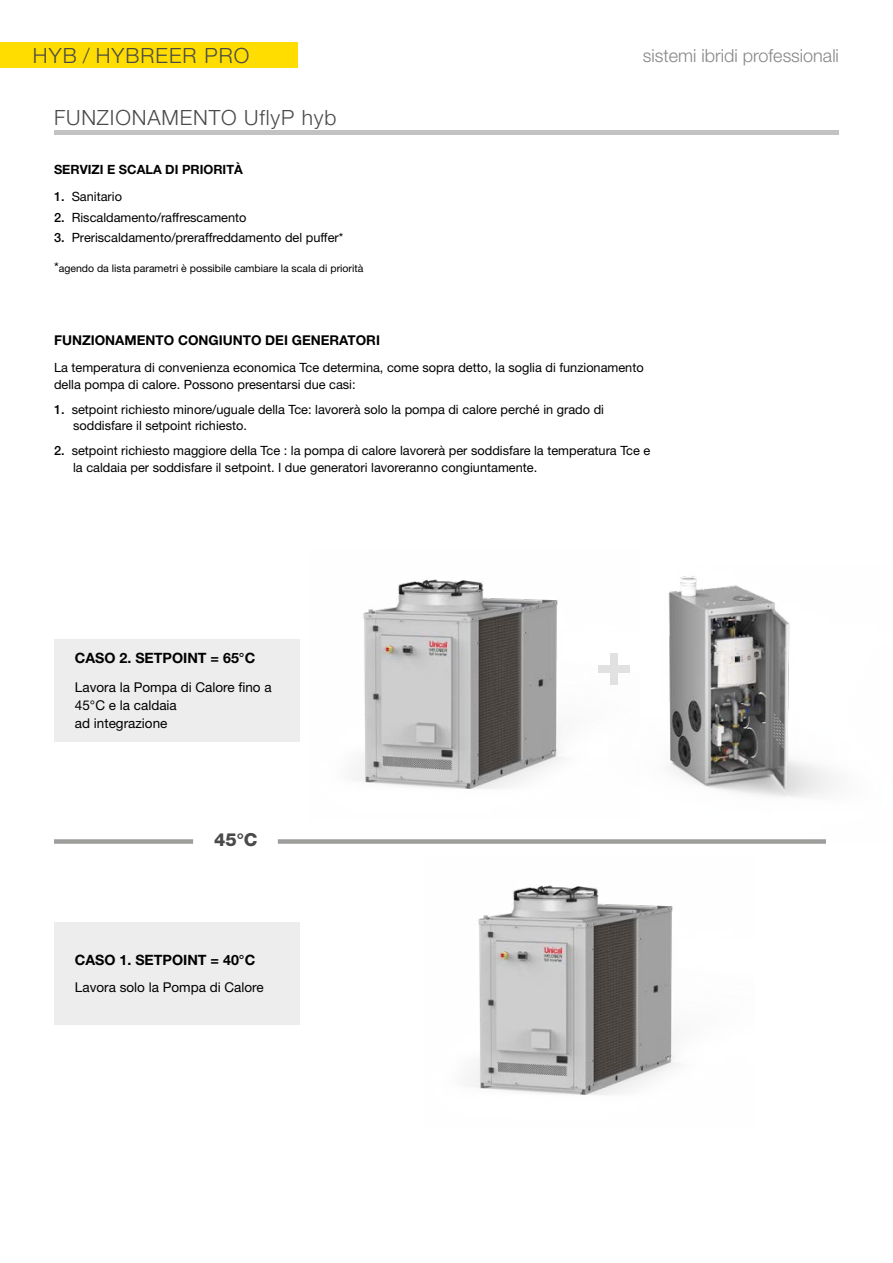
<style>
.page{position:relative;width:893px;height:1263px;background:#fff}
.page>*{position:absolute;margin:0;border:0;box-sizing:border-box;transform-origin:0 0}
.t1{font:300 21px "Helvetica Neue";letter-spacing:.04em;color:#4a4a49}
.t2{font:300 18px "Helvetica Neue";color:#878787}
.t3{font:800 18px "Helvetica Neue";color:#4a4a49}
.t4{font:700 14.25px "Helvetica Neue";color:#000}
.t5{font:13.5px/18px "Helvetica Neue";color:#000}
.t6{font:700 13.5px "Helvetica Neue";color:#000}
.t7{font:12.75px/16.5px "Helvetica Neue";color:#000}
.t8{font:700 12.75px "Helvetica Neue";color:#000}
.t9{font:10.5px "Helvetica Neue";color:#000}
.s1{font-weight:500}
.s2{font-size:13.5px}
</style>
<div class="page">
<hr style="left:54px;top:131px;width:785px;height:4px;background:#c2c2c2">
<div style="left:0;top:42px;width:298px;height:26px;background:#fd0"></div>
<div style="left:54px;top:639px;width:245px;height:102px;background:#ededed"></div>
<div style="left:54px;top:922px;width:245px;height:102px;background:#ededed"></div>
<img style="left:355px;top:579px;width:207px;height:210px">
<img style="left:470px;top:885px;width:207px;height:210px">
<img style="left:668px;top:576px;width:167px;height:221px">
<div style="left:610px;top:653px;width:8px;height:32px;background:#e1e1e1"></div>
<div style="left:598px;top:665px;width:32px;height:8px;background:#e1e1e1"></div>
<div style="left:278px;top:839px;width:548px;height:5px;background:#9d9d9c"></div>
<div style="left:54px;top:839px;width:139px;height:5px;background:#9d9d9c"></div>
<h1 class="t1" style="left:33px;top:43px;width:218px">HYB / HYBREER PRO</h1>
<h2 class="t2" style="left:643px;top:45px;width:197px">sistemi ibridi professionali</h2>
<h1 class="t1" style="left:54px;top:105px;width:284px">FUNZIONAMENTO UflyP hyb</h1>
<p class="t8" style="left:54px;top:161px;width:190px">SERVIZI E SCALA DI PRIORITÀ</p>
<p class="t7" style="left:54px;top:188px;width:70px"><span class="s1">1.</span> Sanitario</p>
<p class="t7" style="left:54px;top:209px;width:194px"><span class="s1">2.</span> Riscaldamento/raffrescamento</p>
<p class="t7" style="left:54px;top:229px;width:291px"><span class="s1">3.</span> Preriscaldamento/preraffreddamento del puffer*</p>
<p class="t9" style="left:54px;top:262px;width:311px"><span class="s2">*</span>agendo da lista parametri è possibile cambiare la scala di priorità</p>
<p class="t6" style="left:54px;top:332px;width:327px">FUNZIONAMENTO CONGIUNTO DEI GENERATORI</p>
<p class="t7" style="left:54px;top:359px;width:591px">La temperatura di convenienza economica Tce determina, come sopra detto, la soglia di funzionamento della pompa di calore. Possono presentarsi due casi:</p>
<p class="t7" style="left:73px;top:401px;width:532px;text-indent:-19px"><span class="s1">1.</span> setpoint richiesto minore/uguale della Tce: lavorerà solo la pompa di calore perché in grado di soddisfare il setpoint richiesto.</p>
<p class="t7" style="left:73px;top:442px;width:579px;text-indent:-19px"><span class="s1">2.</span> setpoint richiesto maggiore della Tce : la pompa di calore lavorerà per soddisfare la temperatura Tce e la caldaia per soddisfare il setpoint. I due generatori lavoreranno congiuntamente.</p>
<p class="t4" style="left:75px;top:649px;width:182px">CASO 2. SETPOINT = 65°C</p>
<p class="t5" style="left:75px;top:678px;width:198px">Lavora la Pompa di Calore fino a<br>45°C e la caldaia<br>ad integrazione</p>
<h2 class="t3" style="left:214px;top:829px;width:45px">45°C</h2>
<p class="t4" style="left:75px;top:951px;width:182px">CASO 1. SETPOINT = 40°C</p>
<p class="t5" style="left:75px;top:978px;width:190px">Lavora solo la Pompa di Calore</p>
</div>
